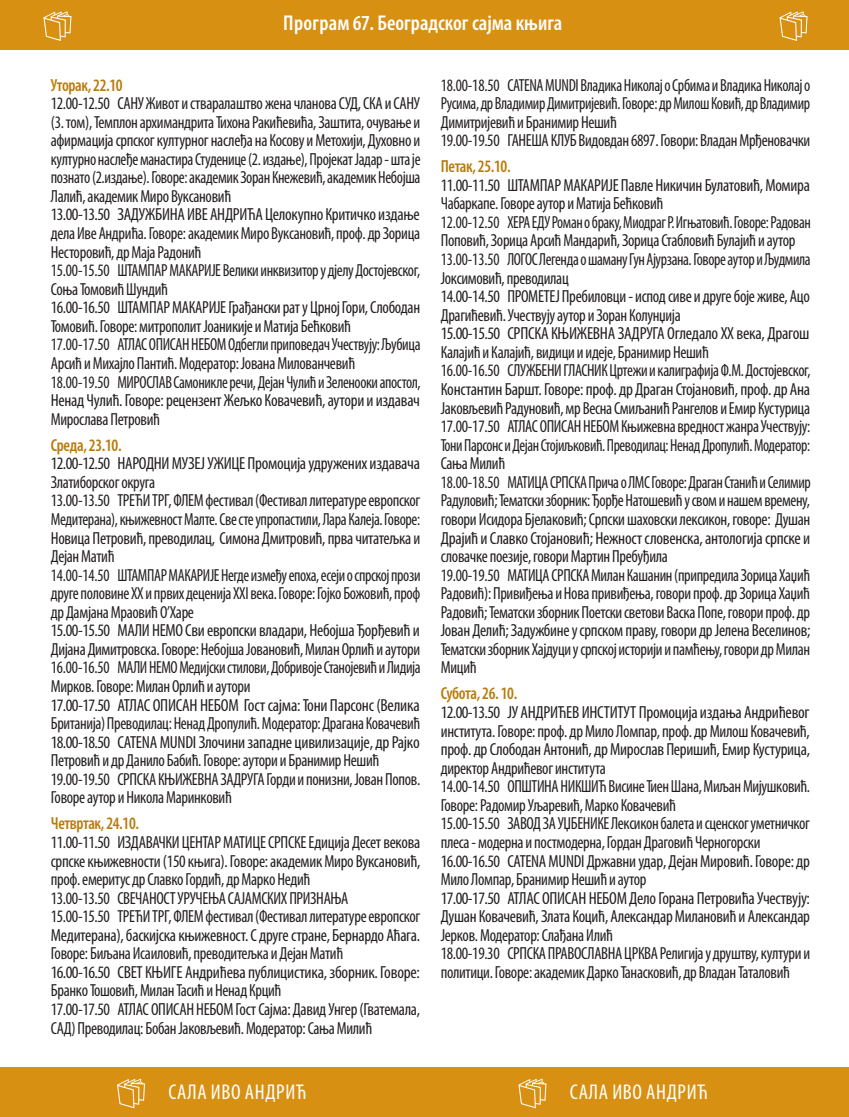
<style>
.page{position:relative;width:849px;height:1117px;background:#fff}
.page>*{position:absolute;margin:0;border:0;box-sizing:border-box;transform-origin:0 0}
.t1{font:600 condensed 21.35px "Myriad Pro";color:#fff}
.Текст_колун_цифра{font:condensed 21.35px "Myriad Pro";letter-spacing:.03em;color:#fff}
.t2{font:condensed 17.5px/18.6px "Myriad Pro";letter-spacing:-.02em;color:#231f20}
.t3{font:condensed 17.5px/18.6px "Myriad Pro";letter-spacing:-.02em;color:#231f20;text-align:justify;scale:.95 1}
.t4{font:condensed 17.5px/18.6px "Myriad Pro";letter-spacing:-.02em;color:#231f20;text-align:justify;scale:.91 1}
.t5{font:condensed 17.5px/18.6px "Myriad Pro";letter-spacing:-.02em;color:#231f20;text-align:justify;scale:.93 1}
.t6{font:condensed 17.5px/18.6px "Myriad Pro";letter-spacing:-.02em;color:#231f20;scale:.92 1}
.t7{font:condensed 17.5px/18.6px "Myriad Pro";letter-spacing:-.02em;color:#231f20;scale:.94 1}
.t8{font:condensed 17.5px/18.6px "Myriad Pro";letter-spacing:-.02em;color:#231f20;scale:.96 1}
.t9{font:condensed 17.5px/18.6px "Myriad Pro";letter-spacing:-.02em;color:#231f20;scale:.9 1}
.t10{font:600 condensed 17.5px "Myriad Pro";letter-spacing:-.02em;color:#b87b0b;scale:.95 1}
</style>
<div class="page">
<div style="left:0;top:0;width:848px;height:49px;background:#d89013"></div>
<div style="left:0;top:1067px;width:848px;height:49px;background:#d89013"></div>
<svg style="left:43px;top:11px;width:28px;height:30px"></svg>
<svg style="left:779px;top:11px;width:28px;height:30px"></svg>
<svg style="left:518px;top:1078px;width:28px;height:30px"></svg>
<svg style="left:117px;top:1078px;width:28px;height:30px"></svg>
<p class="t1" style="left:283px;top:12px;width:280px">Програм 67. Београдског сајма књига</p>
<p class="t10" style="left:51px;top:75px;width:77px">Уторак, 22.10</p>
<p class="t3" style="left:51px;top:94px;width:390px">12.00-12.50 САНУ Живот и стваралаштво жена чланова СУД, СКА и САНУ (3. том), Темплон архимандрита Тихона Ракићевића, Заштита, очување и афирмација српског културног наслеђа на Косову и Метохији, Духовно и културно наслеђе манастира Студенице (2. издање), Пројекат Јадар - шта је познато (2.издање). Говоре: академик Зоран Кнежевић, академик Небојша Лалић, академик Миро Вуксановић</p>
<p class="t2" style="left:51px;top:206px;width:371px;text-align:justify">13.00-13.50 ЗАДУЖБИНА ИВЕ АНДРИЋА Целокупно Критичко издање дела Иве Андрића. Говоре: академик Миро Вуксановић, проф. др Зорица Несторовић, др Маја Радонић</p>
<p class="t6" style="left:51px;top:261px;width:403px">15.00-15.50 ШТАМПАР МАКАРИЈЕ Велики инквизитор у дјелу Достојевског,<br>Соња Томовић Шундић</p>
<p class="t8" style="left:51px;top:298px;width:386px">16.00-16.50 ШТАМПАР МАКАРИЈЕ Грађански рат у Црној Гори, Слободан<br>Томовић. Говоре: митрополит Јоаникије и Матија Бећковић</p>
<p class="t6" style="left:51px;top:335px;width:403px">17.00-17.50 АТЛАС ОПИСАН НЕБОМ Одбегли приповедач Учествују: Љубица<br>Арсић и Михајло Пантић. Модератор: Јована Милованчевић</p>
<p class="t4" style="left:51px;top:373px;width:408px">18.00-19.50 MИРОСЛАВ Самоникле речи, Дејан Чулић и Зеленооки апостол, Ненад Чулић. Говоре: рецензент Жељко Ковачевић, аутори и издавач Мирослава Петровић</p>
<p class="t10" style="left:51px;top:435px;width:76px">Среда, 23.10.</p>
<p class="t2" style="left:51px;top:454px;width:370px">12.00-12.50 НАРОДНИ МУЗЕЈ УЖИЦЕ Промоција удружених издавача<br>Златиборског округа</p>
<p class="t3" style="left:51px;top:491px;width:390px">13.00-13.50 ТРЕЋИ ТРГ, ФЛЕМ фестивал (Фестивал литературе европског Медитерана), књижевност Малте. Све сте упропастили, Лара Калеја. Говоре:<br>Новица Петровић, преводилац, Симона Дмитровић, прва читатељка и Дејан Матић</p>
<p class="t4" style="left:51px;top:565px;width:407px">14.00-14.50 ШТАМПАР МАКАРИЈЕ Негде између епоха, есеји о спрској прози друге половине XX и првих деценија XXI века. Говоре: Гојко Божовић, проф др Дамјана Мраовић О’Харе</p>
<p class="t2" style="left:51px;top:621px;width:370px">15.00-15.50 МАЛИ НЕМО Сви европски владари, Небојша Ђорђевић и<br>Дијана Димитровска. Говоре: Небојша Јовановић, Милан Орлић и аутори</p>
<p class="t6" style="left:51px;top:658px;width:403px">16.00-16.50 МАЛИ НЕМО Медијски стилови, Добривоје Станојевић и Лидија<br>Мирков. Говоре: Милан Орлић и аутори</p>
<p class="t2" style="left:51px;top:695px;width:371px">17.00-17.50 АТЛАС ОПИСАН НЕБОМ Гост сајма: Тони Парсонс (Велика<br>Британија) Преводилац: Ненад Дропулић. Модератор: Драгана Ковачевић</p>
<p class="t2" style="left:51px;top:732px;width:370px">18.00-18.50 CATENA MUNDI Злочини западне цивилизације, др Рајко<br>Петровић и др Данило Бабић. Говоре: аутори и Бранимир Нешић</p>
<p class="t3" style="left:51px;top:770px;width:390px">19.00-19.50 СРПСКА КЊИЖЕВНА ЗАДРУГА Горди и понизни, Јован Попов.<br>Говоре аутор и Никола Маринковић</p>
<p class="t10" style="left:51px;top:813px;width:94px">Четвртак, 24.10.</p>
<p class="t2" style="left:51px;top:833px;width:371px;text-align:justify">11.00-11.50 ИЗДАВАЧКИ ЦЕНТАР МАТИЦЕ СРПСКЕ Едиција Десет векова српске књижевности (150 књига). Говоре: академик Миро Вуксановић, проф. емеритус др Славко Гордић, др Марко Недић</p>
<p class="t3" style="left:51px;top:888px;width:315px">13.00-13.50 СВЕЧАНОСТ УРУЧЕЊА САЈАМСКИХ ПРИЗНАЊА</p>
<p class="t3" style="left:51px;top:907px;width:390px">15.00-15.50 ТРЕЋИ ТРГ, ФЛЕМ фестивал (Фестивал литературе европског Медитерана), баскијска књижевност. С друге стране, Бернардо Аћага.<br>Говоре: Биљана Исаиловић, преводитељка и Дејан Матић</p>
<p class="t2" style="left:51px;top:962px;width:370px">16.00-16.50 СВЕТ КЊИГЕ Андрићева публицистика, зборник. Говоре:<br>Бранко Тошовић, Милан Тасић и Ненад Крцић</p>
<p class="t2" style="left:51px;top:1000px;width:370px">17.00-17.50 АТЛАС ОПИСАН НЕБОМ Гост Сајма: Давид Унгер (Гватемала,<br>САД) Преводилац: Бобан Јаковљевић. Модератор: Сања Милић</p>
<p class="t6" style="left:440px;top:76px;width:403px;text-align:justify">18.00-18.50 CATENA MUNDI Владика Николај о Србима и Владика Николај о Русима, др Владимир Димитријевић. Говоре: др Милош Ковић, др Владимир Димитријевић и Бранимир Нешић</p>
<p class="t3" style="left:440px;top:131px;width:390px">19.00-19.50 ГАНЕША КЛУБ Видовдан 6897. Говори: Владан Мрђеновачки</p>
<p class="t10" style="left:440px;top:157px;width:75px">Петак, 25.10.</p>
<p class="t2" style="left:440px;top:176px;width:370px">11.00-11.50 ШТАМПАР МАКАРИЈЕ Павле Никичин Булатовић, Момира<br>Чабаркапе. Говоре аутор и Матија Бећковић</p>
<p class="t9" style="left:440px;top:213px;width:412px">12.00-12.50 ХЕРА ЕДУ Роман о браку, Миодраг Р. Игњатовић. Говоре: Радован<br>Поповић, Зорица Арсић Мандарић, Зорица Стабловић Булајић и аутор</p>
<p class="t4" style="left:440px;top:250px;width:408px">13.00-13.50 ЛОГОС Легенда о шаману Гун Ајурзана. Говоре аутор и Људмила<br>Јоксимовић, преводилац</p>
<p class="t8" style="left:440px;top:287px;width:386px">14.00-14.50 ПРОМЕТЕЈ Пребиловци - испод сиве и друге боје живе, Ацо<br>Драгићевић. Учествују аутор и Зоран Колунџија</p>
<p class="t2" style="left:440px;top:324px;width:370px">15.00-15.50 СРПСКА КЊИЖЕВНА ЗАДРУГА Огледало XX века, Драгош<br>Калајић и Калајић, видици и идеје, Бранимир Нешић</p>
<p class="t5" style="left:440px;top:361px;width:399px">16.00-16.50 СЛУЖБЕНИ ГЛАСНИК Цртежи и калиграфија Ф.М. Достојевског, Константин Баршт. Говоре: проф. др Драган Стојановић, проф. др Ана Јаковљевић Радуновић, мр Весна Смиљанић Рангелов и Емир Кустурица</p>
<p class="t7" style="left:440px;top:417px;width:394px;text-align:justify">17.00-17.50 АТЛАС ОПИСАН НЕБОМ Књижевна вредност жанра Учествују:<br>Тони Парсонс и Дејан Стојиљковић. Преводилац: Ненад Дропулић. Модератор:<br>Сања Милић</p>
<p class="t4" style="left:440px;top:473px;width:408px">18.00-18.50 МАТИЦА СРПСКА Прича о ЛМС Говоре: Драган Станић и Селимир Радуловић; Тематски зборник: Ђорђе Натошевић у свом и нашем времену, говори Исидора Бјелаковић; Српски шаховски лексикон, говоре: Душан Драјић и Славко Стојановић; Нежност словенска, антологија српске и словачке поезије, говори Мартин Пребуђила</p>
<p class="t5" style="left:440px;top:565px;width:399px">19.00-19.50 МАТИЦА СРПСКА Милан Кашанин (припредила Зорица Хаџић Радовић): Привиђења и Нова привиђења, говори проф. др Зорица Хаџић Радовић; Тематски зборник Поетски светови Васка Попе, говори проф. др Јован Делић; Задужбине у српском праву, говори др Јелена Веселинов; Тематски зборник Хајдуци у српској историји и памћењу, говори др Милан Мицић</p>
<p class="t10" style="left:440px;top:684px;width:82px">Субота, 26. 10.</p>
<p class="t2" style="left:440px;top:703px;width:371px;text-align:justify">12.00-13.50 ЈУ АНДРИЋЕВ ИНСТИТУТ Промоција издања Андрићевог института. Говоре: проф. др Мило Ломпар, проф. др Милош Ковачевић, проф. др Слободан Антонић, др Мирослав Перишић, Емир Кустурица, директор Андрићевог института</p>
<p class="t7" style="left:440px;top:777px;width:394px">14.00-14.50 ОПШТИНА НИКШИЋ Висине Тиен Шана, Миљан Мијушковић.<br>Говоре: Радомир Уљаревић, Марко Ковачевић</p>
<p class="t7" style="left:440px;top:814px;width:394px">15.00-15.50 ЗАВОД ЗА УЏБЕНИКЕ Лексикон балета и сценског уметничког плеса - модерна и постмодерна, Гордан Драговић Черногорски</p>
<p class="t2" style="left:440px;top:851px;width:370px">16.00-16.50 CATENA MUNDI Државни удар, Дејан Мировић. Говоре: др<br>Мило Ломпар, Бранимир Нешић и аутор</p>
<p class="t2" style="left:440px;top:888px;width:370px;text-align:justify">17.00-17.50 АТЛАС ОПИСАН НЕБОМ Дело Горана Петровића Учествују:<br>Душан Ковачевић, Злата Коцић, Александар Милановић и Александар Јерков. Модератор: Слађана Илић</p>
<p class="t3" style="left:440px;top:944px;width:390px">18.00-19.30 СРПСКА ПРАВОСЛАВНА ЦРКВА Религија у друштву, култури и политици. Говоре: академик Дарко Танасковић, др Владан Таталовић</p>
<p class="Текст_колун_цифра" style="left:168px;top:1080px;width:139px">САЛА ИВО АНДРИЋ</p>
<p class="Текст_колун_цифра" style="left:569px;top:1080px;width:139px">САЛА ИВО АНДРИЋ</p>
</div>
